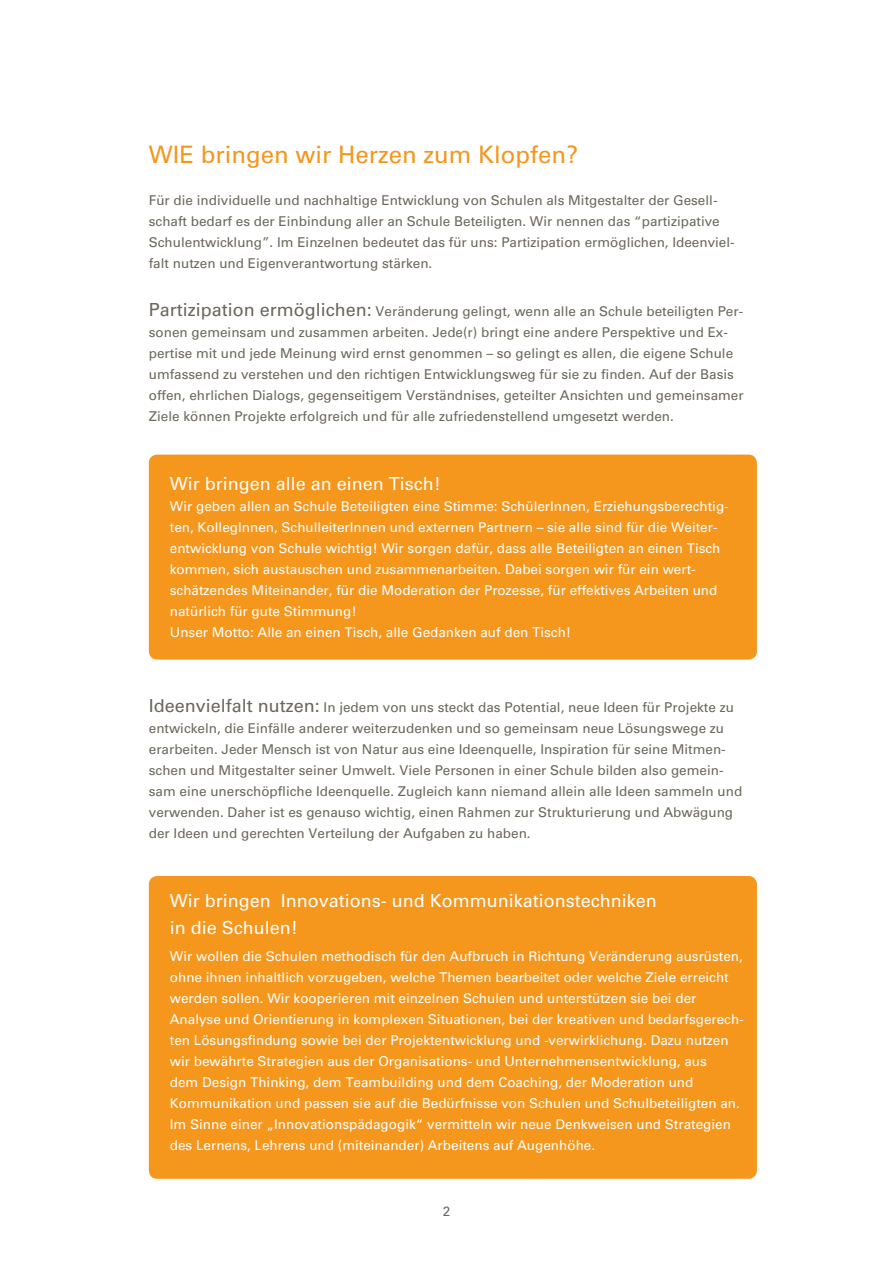
<style>
.page{position:relative;width:893px;height:1263px;background:#fff}
.page>*{position:absolute;margin:0;border:0;box-sizing:border-box;transform-origin:0 0}
.t1{font:24px "Univers";color:#f5961d}
.t2{font:18px/27px "Univers";color:#fff}
.t3{font:13.5px/21px "Univers";color:#6b675c}
.t4{font:13.5px/21px "Univers";color:#fff}
.s1{font-size:18px}
</style>
<div class="page">
<div style="left:149px;top:455px;width:608px;height:204px;background:#f5961d;border-radius:9px"></div>
<div style="left:149px;top:876px;width:608px;height:303px;background:#f5961d;border-radius:9px"></div>
<p class="t1" style="left:149px;top:140px;width:431px">WIE bringen wir Herzen zum Klopfen?</p>
<p class="t3" style="left:149px;top:189px;width:587px">Für die individuelle und nachhaltige Entwicklung von Schulen als Mitgestalter der Gesell&shy;schaft bedarf es der Einbindung aller an Schule Beteiligten. Wir nennen das “partizipative Schulentwicklung”. Im Einzelnen bedeutet das für uns: Partizipation ermöglichen, Ideenviel&shy;falt nutzen und Eigenverantwortung stärken.</p>
<p class="t3" style="left:149px;top:300px;width:596px"><span class="s1">Partizipation ermöglichen:</span> Veränderung gelingt, wenn alle an Schule beteiligten Per&shy;sonen gemeinsam und zusammen arbeiten. Jede(r) bringt eine andere Perspektive und Ex&shy;pertise mit und jede Meinung wird ernst genommen – so gelingt es allen, die eigene Schule umfassend zu verstehen und den richtigen Entwicklungsweg für sie zu finden. Auf der Basis offen, ehrlichen Dialogs, gegenseitigem Verständnises, geteilter Ansichten und gemeinsamer Ziele können Projekte erfolgreich und für alle zufriedenstellend umgesetzt werden.</p>
<p class="t2" style="left:170px;top:470px;width:273px">Wir bringen alle an einen Tisch!</p>
<p class="t4" style="left:170px;top:495px;width:560px">Wir geben allen an Schule Beteiligten eine Stimme: SchülerInnen, Erziehungsberechtig&shy;ten, KollegInnen, SchulleiterInnen und externen Partnern – sie alle sind für die Weiter&shy;entwicklung von Schule wichtig! Wir sorgen dafür, dass alle Beteiligten an einen Tisch kommen, sich austauschen und zusammenarbeiten. Dabei sorgen wir für ein wert&shy;schätzendes Miteinander, für die Moderation der Prozesse, für effektives Arbeiten und natürlich für gute Stimmung!</p>
<p class="t4" style="left:170px;top:621px;width:403px">Unser Motto: Alle an einen Tisch, alle Gedanken auf den Tisch!</p>
<p class="t3" style="left:149px;top:696px;width:595px"><span class="s1">Ideenvielfalt nutzen:</span> In jedem von uns steckt das Potential, neue Ideen für Projekte zu entwickeln, die Einfälle anderer weiterzudenken und so gemeinsam neue Lösungswege zu erarbeiten. Jeder Mensch ist von Natur aus eine Ideenquelle, Inspiration für seine Mitmen&shy;schen und Mitgestalter seiner Umwelt. Viele Personen in einer Schule bilden also gemein&shy;sam eine unerschöpfliche Ideenquelle. Zugleich kann niemand allein alle Ideen sammeln und verwenden. Daher ist es genauso wichtig, einen Rahmen zur Strukturierung und Abwägung der Ideen und gerechten Verteilung der Aufgaben zu haben.</p>
<p class="t2" style="left:170px;top:887px;width:489px">Wir bringen Innovations- und Kommunikationstechniken in die Schulen!</p>
<p class="t4" style="left:170px;top:945px;width:575px">Wir wollen die Schulen methodisch für den Aufbruch in Richtung Veränderung ausrüsten, ohne ihnen inhaltlich vorzugeben, welche Themen bearbeitet oder welche Ziele erreicht werden sollen. Wir kooperieren mit einzelnen Schulen und unterstützen sie bei der Analyse und Orientierung in komplexen Situationen, bei der kreativen und bedarfsgerech&shy;ten Lösungsfindung sowie bei der Projektentwicklung und -verwirklichung. Dazu nutzen wir bewährte Strategien aus der Organisations- und Unternehmensentwicklung, aus<br>dem Design Thinking, dem Teambuilding und dem Coaching, der Moderation und Kommunikation und passen sie auf die Bedürfnisse von Schulen und Schulbeteiligten an.<br>Im Sinne einer „Innovationspädagogik“ vermitteln wir neue Denkweisen und Strategien des Lernens, Lehrens und (miteinander) Arbeitens auf Augenhöhe.</p>
<p class="t3" style="left:443px;top:1200px;width:9px">2</p>
</div>
